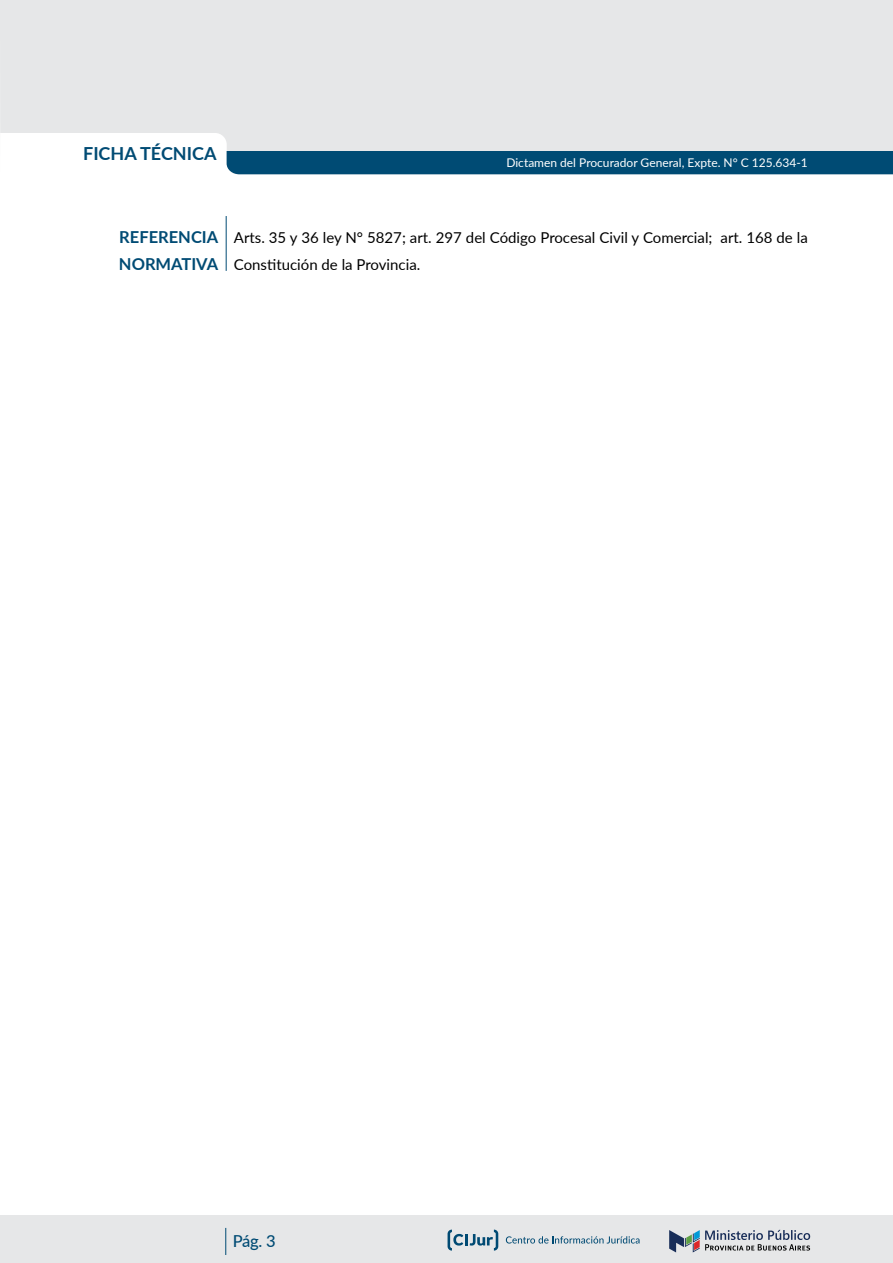
<style>
.page{position:relative;width:893px;height:1263px;background:#fff}
.page>*{position:absolute;margin:0;border:0;box-sizing:border-box;transform-origin:0 0}
.t1{font:700 18px "Lato";color:#004b74}
.t2{font:700 16.5px/27px "Lato";color:#004b74}
.t3{font:500 16.5px "Lato";color:#004b74}
.t4{font:15px/27px "Lato";color:#000}
.t5{font:12px "Lato";color:#fff}
</style>
<div class="page">
<div style="left:0;top:1215px;width:893px;height:48px;background:#e6e7e8"></div>
<svg style="left:669px;top:1230px;width:141px;height:22px"></svg>
<svg style="left:506px;top:1236px;width:133px;height:7px"></svg>
<svg style="left:448px;top:1229px;width:50px;height:21px"></svg>
<svg style="left:225px;top:1228px;width:1px;height:27px"></svg>
<div style="left:0;top:0;width:893px;height:166px;background:#e6e7e8"></div>
<hr style="left:226px;top:216px;width:1px;height:55px;background:#004b74">
<div style="left:227px;top:151px;width:666px;height:23px;background:#004b74"></div>
<p class="t1" style="left:83px;top:140px;width:135px">FICHA TÉCNICA</p>
<p class="t5" style="left:506px;top:155px;width:303px">Dictamen del Procurador General, Expte. N° C 125.634-1</p>
<p class="t2" style="left:119px;top:223px;width:101px">REFERENCIA<br>NORMATIVA</p>
<p class="t4" style="left:234px;top:223px;width:576px">Arts. 35 y 36 ley N° 5827; art. 297 del Código Procesal Civil y Comercial; art. 168 de la<br>Constitución de la Provincia.</p>
<p class="t3" style="left:233px;top:1229px;width:44px">Pág. 3</p>
</div>
